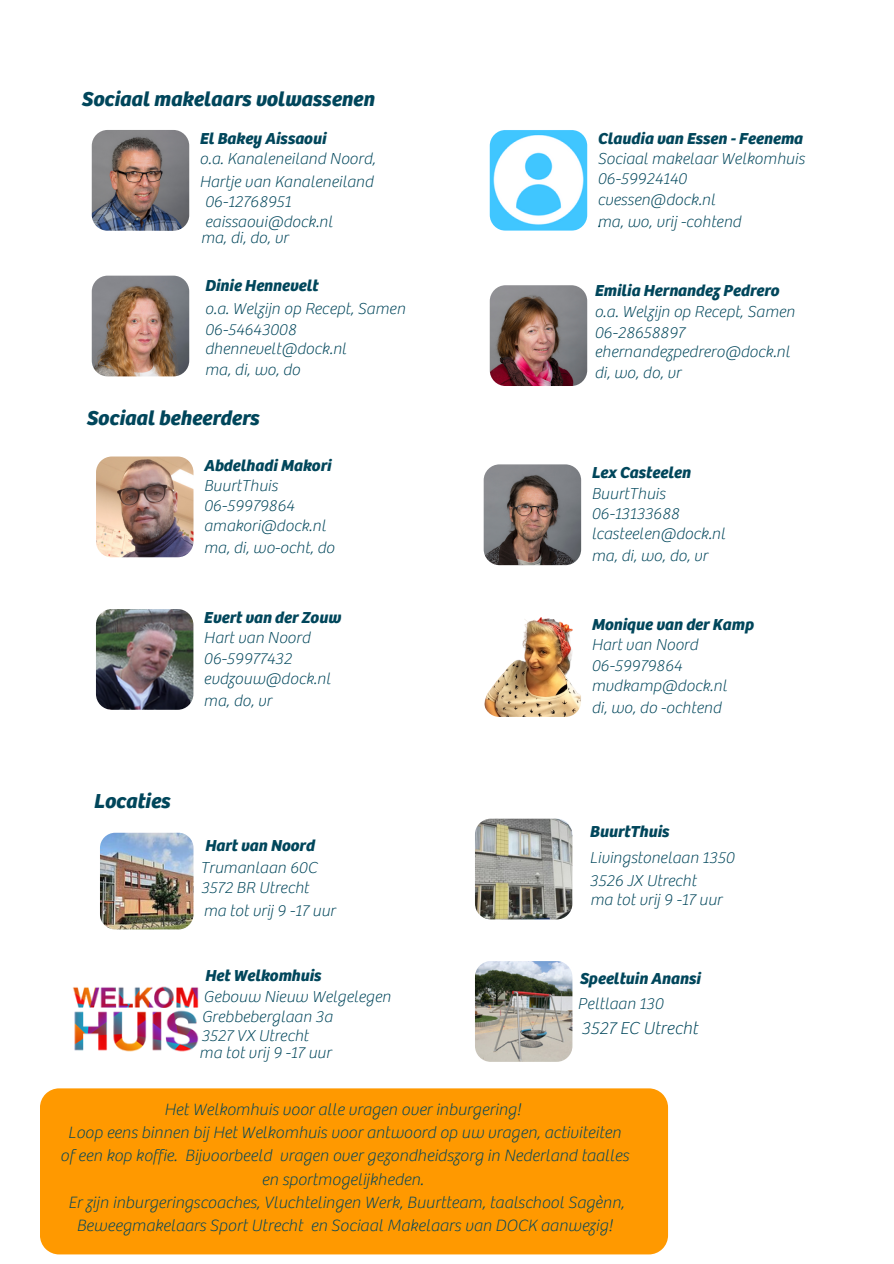
<style>
.page{position:relative;width:894px;height:1264px;background:#fff}
.page>*{position:absolute;margin:0;border:0;box-sizing:border-box;transform-origin:0 0}
.t1{font:italic 700 21px "Bree";color:#00465b}
.t2{font:italic 100 18px "Bree";color:#00465b}
.t3{font:italic 100 16.95px/23.4px "Bree";color:#00465b;text-align:center}
.t4{font:italic 100 16.5px/22.5px "Bree";color:#00465b}
.t5{font:italic 700 16.5px "Bree";color:#00465b}
</style>
<div class="page">
<img style="left:91px;top:130px;width:99px;height:101px">
<svg style="left:489px;top:130px;width:99px;height:101px"></svg>
<img style="left:91px;top:275px;width:99px;height:102px">
<img style="left:489px;top:285px;width:99px;height:101px">
<img style="left:100px;top:832px;width:94px;height:98px">
<img style="left:475px;top:961px;width:98px;height:101px">
<img style="left:96px;top:456px;width:98px;height:102px">
<svg style="left:483px;top:464px;width:99px;height:102px;background:#7d7371"></svg>
<img style="left:96px;top:609px;width:98px;height:101px">
<img style="left:484px;top:617px;width:97px;height:100px">
<svg style="left:475px;top:818px;width:98px;height:102px;background:#9a9a91"></svg>
<div style="left:40px;top:1088px;width:628px;height:166px;background:#f90"></div>
<img style="left:73px;top:986px;width:125px;height:65px">
<p class="t1" style="left:81px;top:89px;width:294px">Sociaal makelaars volwassenen</p>
<p class="t5" style="left:199px;top:130px;width:128px">El Bakey Aissaoui</p>
<p class="t4" style="left:199px;top:148px;width:178px">o.a. Kanaleneiland Noord,<br>Hartje van Kanaleneiland</p>
<h2 class="t4" style="left:205px;top:191px;width:87px">06-12768951</h2>
<p class="t4" style="left:205px;top:211px;width:129px">eaissaoui@dock.nl</p>
<p class="t4" style="left:201px;top:227px;width:89px">ma, di, do, vr</p>
<h2 class="t5" style="left:205px;top:277px;width:115px">Dinie Hennevelt</h2>
<p class="t4" style="left:205px;top:298px;width:202px">o.a. Welzijn op Recept, Samen</p>
<p class="t4" style="left:205px;top:319px;width:93px">06-54643008</p>
<p class="t4" style="left:205px;top:338px;width:143px">dhennevelt@dock.nl</p>
<p class="t4" style="left:205px;top:358px;width:97px">ma, di, wo, do</p>
<p class="t1" style="left:86px;top:407px;width:174px">Sociaal beheerders</p>
<p class="t5" style="left:204px;top:456px;width:129px">Abdelhadi Makori</p>
<h2 class="t4" style="left:204px;top:475px;width:75px">BuurtThuis</h2>
<p class="t4" style="left:204px;top:495px;width:92px">06-59979864</p>
<p class="t4" style="left:204px;top:515px;width:124px">amakori@dock.nl</p>
<p class="t4" style="left:204px;top:537px;width:132px">ma, di, wo-ocht, do</p>
<p class="t5" style="left:203px;top:609px;width:138px">Evert van der Zouw</p>
<p class="t4" style="left:203px;top:627px;width:108px">Hart van Noord</p>
<h2 class="t4" style="left:203px;top:647px;width:89px">06-59977432</h2>
<p class="t4" style="left:203px;top:668px;width:128px">evdzouw@dock.nl</p>
<p class="t4" style="left:203px;top:690px;width:70px">ma, do, vr</p>
<p class="t1" style="left:93px;top:790px;width:78px">Locaties</p>
<p class="t5" style="left:205px;top:837px;width:111px">Hart van Noord</p>
<p class="t4" style="left:200px;top:856px;width:118px">Trumanlaan 60C</p>
<p class="t4" style="left:201px;top:877px;width:110px">3572 BR Utrecht</p>
<p class="t4" style="left:203px;top:899px;width:133px">ma tot vrij 9 -17 uur</p>
<p class="t5" style="left:597px;top:130px;width:206px">Claudia van Essen - Feenema</p>
<p class="t4" style="left:597px;top:148px;width:208px">Sociaal makelaar Welkomhuis</p>
<p class="t4" style="left:597px;top:168px;width:91px">06-59924140</p>
<h2 class="t4" style="left:597px;top:189px;width:119px">cvessen@dock.nl</h2>
<p class="t4" style="left:597px;top:211px;width:5px">.</p>
<p class="t4" style="left:597px;top:211px;width:145px">ma, wo, vrij -cohtend</p>
<h1 class="t5" style="left:594px;top:282px;width:186px">Emilia Hernandez Pedrero</h1>
<p class="t4" style="left:594px;top:301px;width:202px">o.a. Welzijn op Recept, Samen</p>
<h2 class="t4" style="left:594px;top:322px;width:92px">06-28658897</h2>
<p class="t4" style="left:594px;top:341px;width:197px">ehernandezpedrero@dock.nl</p>
<h2 class="t4" style="left:594px;top:362px;width:88px">di, wo, do, vr</h2>
<p class="t5" style="left:591px;top:464px;width:100px">Lex Casteelen</p>
<p class="t4" style="left:591px;top:483px;width:75px">BuurtThuis</p>
<h2 class="t4" style="left:591px;top:503px;width:89px">06-13133688</h2>
<p class="t4" style="left:591px;top:523px;width:135px">lcasteelen@dock.nl</p>
<p class="t4" style="left:591px;top:545px;width:118px">ma, di, wo, do, vr</p>
<p class="t5" style="left:591px;top:616px;width:163px">Monique van der Kamp</p>
<h1 class="t4" style="left:591px;top:634px;width:108px">Hart van Noord</h1>
<p class="t4" style="left:591px;top:654px;width:92px">06-59979864</p>
<h2 class="t4" style="left:591px;top:675px;width:137px">mvdkamp@dock.nl</h2>
<p class="t4" style="left:591px;top:697px;width:131px">di, wo, do -ochtend</p>
<p class="t5" style="left:589px;top:822px;width:81px">BuurtThuis</p>
<p class="t4" style="left:589px;top:847px;width:146px">Livingstonelaan 1350</p>
<p class="t4" style="left:589px;top:870px;width:108px">3526 JX Utrecht</p>
<p class="t4" style="left:590px;top:889px;width:133px">ma tot vrij 9 -17 uur</p>
<p class="t5" style="left:205px;top:967px;width:118px">Het Welkomhuis</p>
<p class="t5" style="left:579px;top:969px;width:122px">Speeltuin Anansi</p>
<p class="t4" style="left:203px;top:986px;width:189px">Gebouw Nieuw Welgelegen</p>
<h2 class="t4" style="left:202px;top:1005px;width:132px">Grebbeberglaan 3a</h2>
<p class="t4" style="left:201px;top:1024px;width:109px">3527 VX Utrecht</p>
<p class="t4" style="left:199px;top:1042px;width:133px">ma tot vrij 9 -17 uur</p>
<h2 class="t4" style="left:577px;top:992px;width:87px">Peltlaan 130</h2>
<p class="t2" style="left:581px;top:1019px;width:118px">3527 EC Utrecht</p>
<p class="t3" style="left:164px;top:1098px;width:358px">Het Welkomhuis voor alle vragen over inburgering!</p>
<p class="t3" style="left:60px;top:1121px;width:570px">Loop eens binnen bij Het Welkomhuis voor antwoord op uw vragen, activiteiten of een kop koffie. Bijvoorbeeld vragen over gezondheidszorg in Nederland taalles en sportmogelijkheden.</p>
<p class="t3" style="left:68px;top:1191px;width:557px">Er zijn inburgeringscoaches, Vluchtelingen Werk, Buurtteam, taalschool Sagènn,</p>
<p class="t3" style="left:76px;top:1214px;width:537px">Beweegmakelaars Sport Utrecht en Sociaal Makelaars van DOCK aanwezig!</p>
</div>
